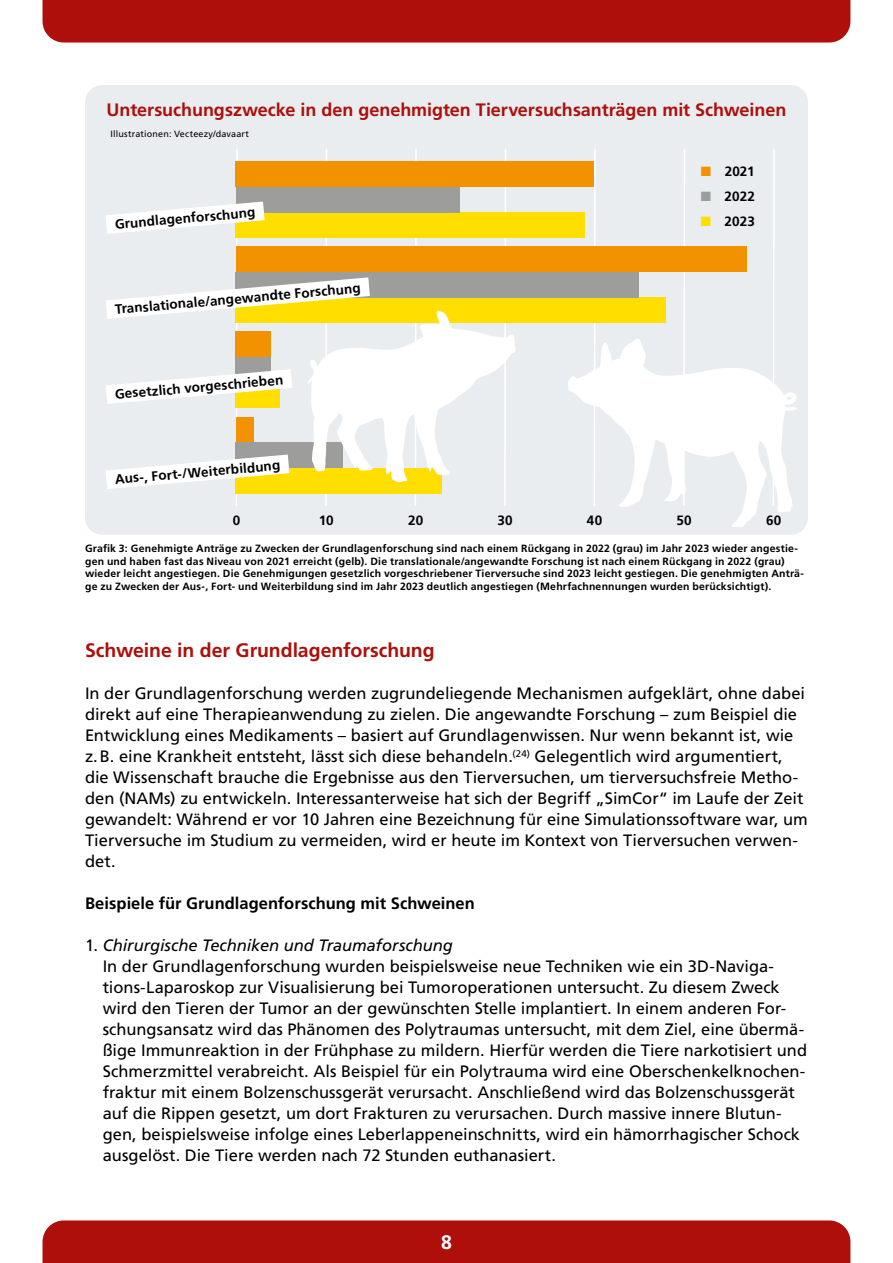
<style>
.page{position:relative;width:893px;height:1263px;background:#fff}
.page>*{position:absolute;margin:0;border:0;box-sizing:border-box;transform-origin:0 0}
.t1{font:700 19.5px "Frutiger LT Std";letter-spacing:-.005em;color:#ae0f0a}
.t2{font:700 19.5px "Frutiger LT Std";color:#fff}
.t3{font:700 18px "Frutiger LT Std";color:#ae0f0a}
.t4{font:16.5px/21px "Frutiger LT Std";color:#000}
.t5{font:700 16.5px "Frutiger LT Std";color:#000}
.t6{font:700 13.5px "Frutiger LT Std";letter-spacing:.015em;color:#000}
.t7{font:700 10.5px/12.6px "Frutiger LT Std";letter-spacing:.02em;color:#000}
.t8{font:9px "Frutiger LT Std";letter-spacing:.02em;color:#000}
.s1{color:#f39200}
.s2{color:#9d9d9c}
.s3{color:#ffde00}
.s4{font-style:italic}
</style>
<div class="page">
<div style="left:85px;top:85px;width:723px;height:450px;background:#e9edf0;border-radius:17px"></div>
<div style="left:236px;top:298px;width:430px;height:25px;background:#ffde00"></div>
<div style="left:236px;top:272px;width:403px;height:26px;background:#9d9d9c"></div>
<div style="left:236px;top:247px;width:510px;height:25px;background:#f39200"></div>
<div style="left:236px;top:213px;width:349px;height:25px;background:#ffde00"></div>
<div style="left:236px;top:162px;width:358px;height:25px;background:#f39200"></div>
<svg style="left:568px;top:149px;width:229px;height:378px"></svg>
<svg style="left:106px;top:149px;width:410px;height:357px"></svg>
<div style="left:43px;top:0;width:807px;height:43px;background:#ae0f0a"></div>
<div style="left:43px;top:1220px;width:807px;height:43px;background:#ae0f0a"></div>
<p class="t3" style="left:107px;top:99px;width:681px">Untersuchungszwecke in den genehmigten Tierversuchsanträgen mit Schweinen</p>
<p class="t8" style="left:111px;top:129px;width:140px">Illustrationen: Vecteezy/davaart</p>
<p class="t6" style="left:114px;top:216px;width:142px;rotate:-5deg">Grundlagenforschung</p>
<p class="t6" style="left:114px;top:301px;width:248px;rotate:-5deg">Translationale/angewandte Forschung</p>
<p class="t6" style="left:114px;top:386px;width:170px;rotate:-5deg">Gesetzlich vorgeschrieben</p>
<p class="t6" style="left:114px;top:471px;width:167px;rotate:-5deg">Aus-, Fort-/Weiterbildung</p>
<p class="t6" style="left:701px;top:163px;width:55px"><span class="s1">■</span> 2021</p>
<p class="t6" style="left:701px;top:188px;width:56px"><span class="s2">■</span> 2022</p>
<p class="t6" style="left:701px;top:214px;width:56px"><span class="s3">■</span> 2023</p>
<p class="t6" style="left:233px;top:512px;width:9px">0</p>
<p class="t6" style="left:319px;top:512px;width:16px">10</p>
<p class="t6" style="left:408px;top:512px;width:17px">20</p>
<p class="t6" style="left:498px;top:512px;width:17px">30</p>
<p class="t6" style="left:587px;top:512px;width:17px">40</p>
<p class="t6" style="left:676px;top:512px;width:17px">50</p>
<p class="t6" style="left:766px;top:512px;width:17px">60</p>
<p class="t7" style="left:85px;top:542px;width:720px">Grafik 3: Genehmigte Anträge zu Zwecken der Grundlagenforschung sind nach einem Rückgang in 2022 (grau) im Jahr 2023 wieder angestie&shy;gen und haben fast das Niveau von 2021 erreicht (gelb). Die translationale/angewandte Forschung ist nach einem Rückgang in 2022 (grau) wieder leicht angestiegen. Die Genehmigungen gesetzlich vorgeschriebener Tierversuche sind 2023 leicht gestiegen. Die genehmigten Anträ&shy;ge zu Zwecken der Aus-, Fort- und Weiterbildung sind im Jahr 2023 deutlich angestiegen (Mehrfachnennungen wurden berücksichtigt).</p>
<p class="t1" style="left:85px;top:639px;width:351px">Schweine in der Grundlagenforschung</p>
<p class="t4" style="left:85px;top:683px;width:724px">In der Grundlagenforschung werden zugrundeliegende Mechanismen aufgeklärt, ohne dabei direkt auf eine Therapieanwendung zu zielen. Die angewandte Forschung – zum Beispiel die Entwicklung eines Medikaments – basiert auf Grundlagenwissen. Nur wenn bekannt ist, wie z.B. eine Krankheit entsteht, lässt sich diese behandeln.<sup>(24)</sup> Gelegentlich wird argumentiert, die Wissenschaft brauche die Ergebnisse aus den Tierversuchen, um tierversuchsfreie Metho&shy;den (NAMs) zu entwickeln. Interessanterweise hat sich der Begriff „SimCor“ im Laufe der Zeit gewandelt: Während er vor 10 Jahren eine Bezeichnung für eine Simulationssoftware war, um Tierversuche im Studium zu vermeiden, wird er heute im Kontext von Tierversuchen verwen&shy;det.</p>
<p class="t5" style="left:85px;top:894px;width:391px">Beispiele für Grundlagenforschung mit Schweinen</p>
<p class="t4" style="left:103px;top:935px;width:706px;text-indent:-18px">1. <span class="s4">Chirurgische Techniken und Traumaforschung<br></span>In der Grundlagenforschung wurden beispielsweise neue Techniken wie ein 3D-Naviga&shy;tions-Laparoskop zur Visualisierung bei Tumoroperationen untersucht. Zu diesem Zweck wird den Tieren der Tumor an der gewünschten Stelle implantiert. In einem anderen For&shy;schungsansatz wird das Phänomen des Polytraumas untersucht, mit dem Ziel, eine übermä&shy;ßige Immunreaktion in der Frühphase zu mildern. Hierfür werden die Tiere narkotisiert und Schmerzmittel verabreicht. Als Beispiel für ein Polytrauma wird eine Oberschenkelknochen&shy;fraktur mit einem Bolzenschussgerät verursacht. Anschließend wird das Bolzenschussgerät auf die Rippen gesetzt, um dort Frakturen zu verursachen. Durch massive innere Blutun&shy;gen, beispielsweise infolge eines Leberlappeneinschnitts, wird ein hämorrhagischer Schock ausgelöst. Die Tiere werden nach 72 Stunden euthanasiert.</p>
<p class="t2" style="left:441px;top:1231px;width:12px">8</p>
</div>
